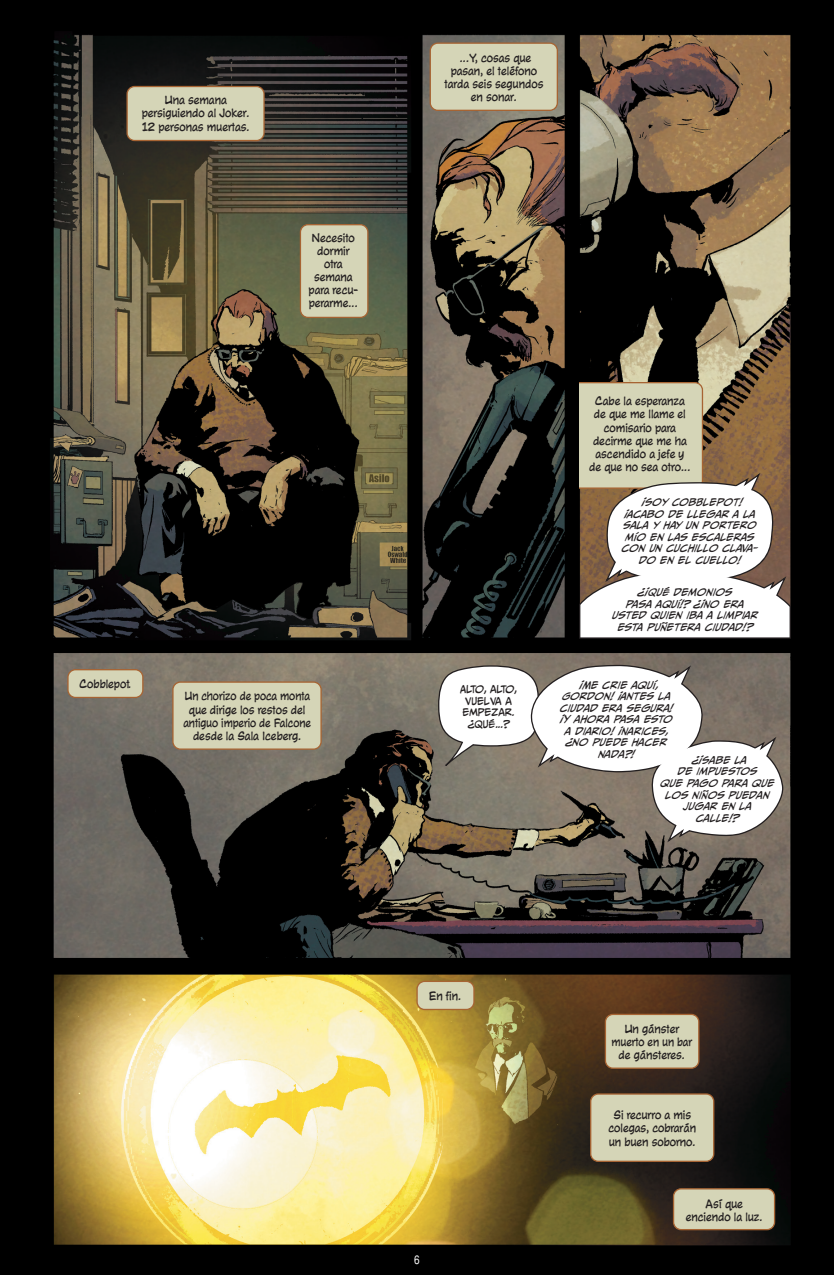
<style>
.page{position:relative;width:834px;height:1275px;background:#fff}
.page>*{position:absolute;margin:0;border:0;box-sizing:border-box;transform-origin:0 0}
.Roq_Penguin{font:condensed 12.25px "Helvetica";color:#fff}
.Roq_Penguin-2{font:11.38px/13.1px "CC Face Front";color:#231f20;text-align:center}
.Roq_Penguin-3{font:11.38px/13.1px "CC Face Front";color:#231f20;text-align:center;scale:.96 1}
.Roq_Penguin-4{font:italic 9.62px/11.5px "CC Meanwhile";color:#231f20;text-align:center}
.Roq_Penguin-5{font:9.62px "CC Meanwhile";color:#231f20}
.Roq_Penguin-6{font:9.62px "CC Meanwhile";letter-spacing:-.14em;color:#231f20}
</style>
<div class="page">
<img style="left:0;top:0;width:833px;height:1275px">
<div style="left:127px;top:86px;width:137px;height:55px;background:#d5d5b7;border-radius:8px"></div>
<div style="left:126px;top:86px;width:139px;height:55px;border:1px solid #a76433;border-radius:8px"></div>
<div style="left:300px;top:225px;width:68px;height:92px;background:#d5d5b7;border-radius:8px"></div>
<div style="left:300px;top:224px;width:68px;height:94px;border:1px solid #a76433;border-radius:8px"></div>
<div style="left:430px;top:43px;width:127px;height:67px;background:#d5d5b7;border-radius:8px"></div>
<div style="left:429px;top:42px;width:129px;height:69px;border:1px solid #a76433;border-radius:8px"></div>
<div style="left:68px;top:670px;width:75px;height:27px;background:#d5d5b7;border-radius:8px"></div>
<div style="left:67px;top:669px;width:76px;height:29px;border:1px solid #a76433;border-radius:8px"></div>
<div style="left:173px;top:682px;width:148px;height:67px;background:#d5d5b7;border-radius:8px"></div>
<div style="left:172px;top:681px;width:150px;height:69px;border:1px solid #a76433;border-radius:8px"></div>
<div style="left:417px;top:981px;width:57px;height:28px;background:#d5d5b7;border-radius:8px"></div>
<div style="left:416px;top:981px;width:58px;height:29px;border:1px solid #a76433;border-radius:8px"></div>
<div style="left:605px;top:1014px;width:93px;height:54px;background:#d5d5b7;border-radius:8px"></div>
<div style="left:604px;top:1014px;width:95px;height:55px;border:1px solid #a76433;border-radius:8px"></div>
<div style="left:590px;top:1094px;width:123px;height:67px;background:#d5d5b7;border-radius:8px"></div>
<div style="left:590px;top:1093px;width:124px;height:69px;border:1px solid #a76433;border-radius:8px"></div>
<div style="left:673px;top:1189px;width:101px;height:41px;background:#d5d5b7;border-radius:8px"></div>
<div style="left:672px;top:1188px;width:103px;height:42px;border:1px solid #a76433;border-radius:8px"></div>
<svg style="left:579px;top:382px;width:211px;height:257px"></svg>
<svg style="left:438px;top:663px;width:345px;height:181px"></svg>
<p class="Roq_Penguin-2" style="left:165px;top:94px;width:64px">Una semana</p>
<p class="Roq_Penguin-2" style="left:142px;top:107px;width:109px">persiguiendo al Joker.</p>
<p class="Roq_Penguin-2" style="left:142px;top:120px;width:109px">12 personas muertas.</p>
<p class="Roq_Penguin-2" style="left:312px;top:231px;width:44px">Necesito dormir</p>
<p class="Roq_Penguin-2" style="left:324px;top:258px;width:20px">otra</p>
<p class="Roq_Penguin-2" style="left:308px;top:271px;width:51px">semana para recu&shy;perarme...</p>
<p class="Roq_Penguin-2" style="left:79px;top:678px;width:53px">Cobblepot.</p>
<p class="Roq_Penguin-3" style="left:184px;top:690px;width:132px">Un chorizo de poca monta</p>
<p class="Roq_Penguin-2" style="left:189px;top:703px;width:118px">que dirige los restos del</p>
<p class="Roq_Penguin-3" style="left:183px;top:716px;width:134px">antiguo imperio de Falcone desde la Sala Iceberg.</p>
<p class="Roq_Penguin-2" style="left:459px;top:51px;width:73px">...Y, cosas que</p>
<p class="Roq_Penguin-2" style="left:450px;top:64px;width:88px">pasan, el teléfono</p>
<p class="Roq_Penguin-2" style="left:444px;top:77px;width:100px">tarda seis segundos</p>
<p class="Roq_Penguin-2" style="left:470px;top:90px;width:48px">en sonar.</p>
<p class="Roq_Penguin-6" style="left:460px;top:684px;width:58px">ALTO, ALTO,</p>
<p class="Roq_Penguin-5" style="left:465px;top:695px;width:48px">VUELVA A</p>
<p class="Roq_Penguin-5" style="left:462px;top:707px;width:53px">EMPEZAR.</p>
<p class="Roq_Penguin-5" style="left:467px;top:718px;width:44px">¿QUÉ...?</p>
<p class="Roq_Penguin-2" style="left:594px;top:395px;width:91px">Cabe la esperanza</p>
<p class="Roq_Penguin-2" style="left:594px;top:408px;width:93px">de que me llame el comisario para</p>
<p class="Roq_Penguin-2" style="left:593px;top:434px;width:95px;text-align:left">decirme que me ha ascendido a jefe y</p>
<p class="Roq_Penguin-2" style="left:589px;top:460px;width:103px">de que no sea otro...</p>
<p class="Roq_Penguin-4" style="left:641px;top:497px;width:102px">¡SOY COBBLEPOT!</p>
<p class="Roq_Penguin-4" style="left:624px;top:508px;width:133px">¡ACABO DE LLEGAR A LA</p>
<p class="Roq_Penguin-4" style="left:623px;top:520px;width:135px">SALA Y HAY UN PORTERO</p>
<p class="Roq_Penguin-4" style="left:625px;top:531px;width:130px">MÍO EN LAS ESCALERAS</p>
<p class="Roq_Penguin-4" style="left:621px;top:543px;width:138px">CON UN CUCHILLO CLAVA-</p>
<p class="Roq_Penguin-4" style="left:639px;top:555px;width:103px">DO EN EL CUELLO!</p>
<p class="Roq_Penguin-4" style="left:638px;top:587px;width:96px">¿¡QUÉ DEMONIOS</p>
<p class="Roq_Penguin-4" style="left:626px;top:598px;width:119px">PASA AQUÍ!? ¿¡NO ERA</p>
<p class="Roq_Penguin-4" style="left:612px;top:610px;width:147px">USTED QUIEN IBA A LIMPIAR</p>
<p class="Roq_Penguin-4" style="left:617px;top:621px;width:137px">ESTA PUÑETERA CIUDAD!?</p>
<p class="Roq_Penguin-4" style="left:579px;top:679px;width:80px">¡ME CRIE AQUÍ,</p>
<p class="Roq_Penguin-4" style="left:562px;top:691px;width:110px">GORDON! ¡ANTES LA</p>
<p class="Roq_Penguin-4" style="left:560px;top:702px;width:114px">CIUDAD ERA SEGURA!</p>
<p class="Roq_Penguin-4" style="left:560px;top:714px;width:114px">¡Y AHORA PASA ESTO</p>
<p class="Roq_Penguin-4" style="left:565px;top:725px;width:104px">A DIARIO! ¡NARICES,</p>
<p class="Roq_Penguin-4" style="left:566px;top:737px;width:102px">¿NO PUEDE HACER</p>
<p class="Roq_Penguin-4" style="left:598px;top:748px;width:38px">NADA?!</p>
<p class="Roq_Penguin-4" style="left:692px;top:754px;width:56px">¿¡SABE LA</p>
<p class="Roq_Penguin-4" style="left:677px;top:766px;width:81px">DE IMPUESTOS</p>
<p class="Roq_Penguin-4" style="left:660px;top:777px;width:116px">QUE PAGO PARA QUE<br>LOS NIÑOS PUEDAN<br>JUGAR EN LA</p>
<p class="Roq_Penguin-4" style="left:696px;top:812px;width:44px">CALLE!?</p>
<p class="Roq_Penguin-2" style="left:429px;top:990px;width:34px">En fin.</p>
<p class="Roq_Penguin" style="left:414px;top:1252px;width:7px">6</p>
<p class="Roq_Penguin-2" style="left:624px;top:1022px;width:56px">Un gánster</p>
<p class="Roq_Penguin-3" style="left:611px;top:1035px;width:85px">muerto en un bar de gánsteres.</p>
<p class="Roq_Penguin-2" style="left:613px;top:1109px;width:79px">Si recurro a mis</p>
<p class="Roq_Penguin-2" style="left:608px;top:1122px;width:89px">colegas, cobrarán</p>
<p class="Roq_Penguin-2" style="left:608px;top:1135px;width:88px">un buen soborno.</p>
<p class="Roq_Penguin-2" style="left:705px;top:1197px;width:39px">Así que</p>
<p class="Roq_Penguin-2" style="left:685px;top:1210px;width:78px">enciendo la luz.</p>
</div>
